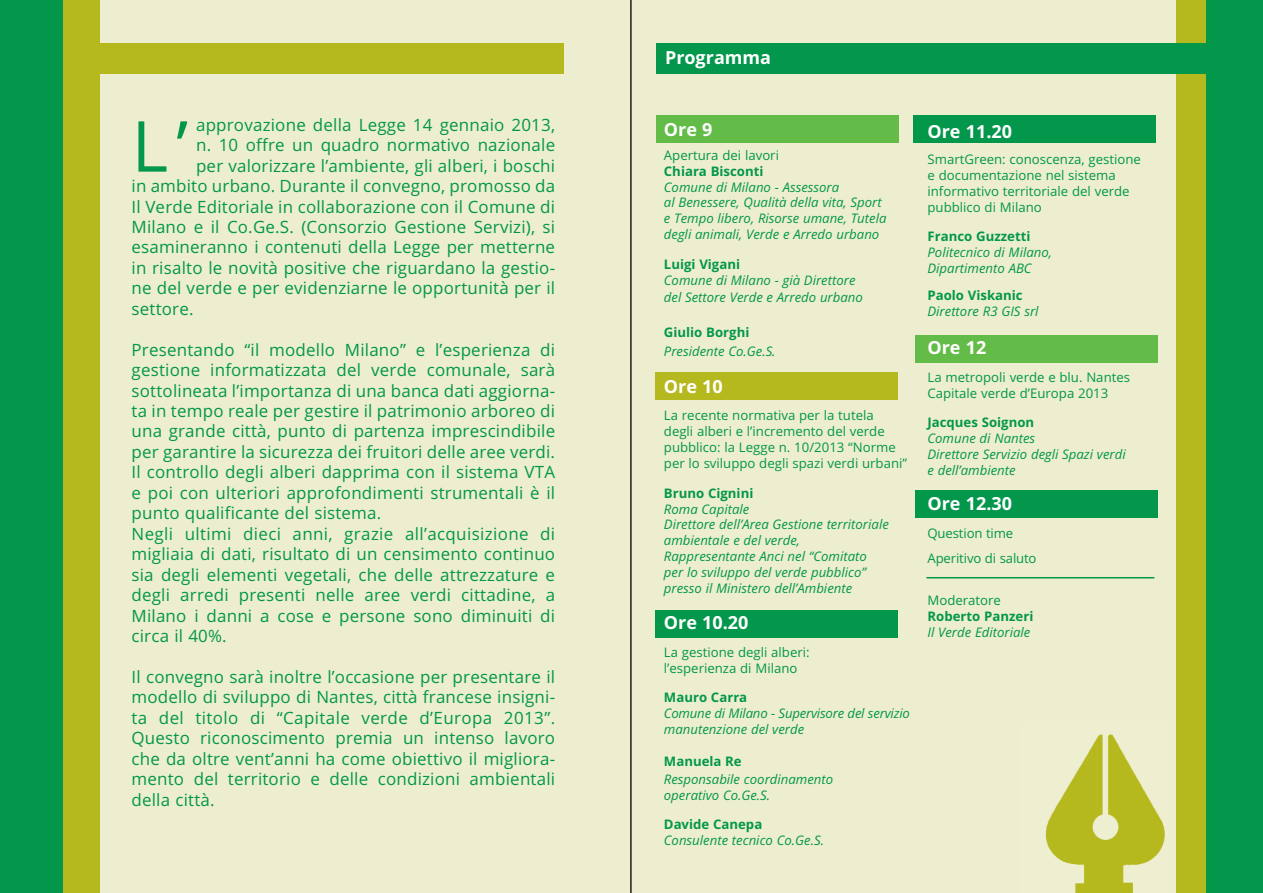
<style>
.page{position:relative;width:1263px;height:893px;background:#fff}
.page>*{position:absolute;margin:0;border:0;box-sizing:border-box;transform-origin:0 0}
.t1{font:70.35px "Open Sans";color:#03974b}
.t2{font:700 18px "Open Sans";color:#fff}
.t3{font:16.95px/20.4px "Open Sans";letter-spacing:.01em;color:#03974b}
.t4{font:italic 13.2px/15.9px "Open Sans";color:#03974b}
.t5{font:13.2px/15.9px "Open Sans";color:#03974b}
.t6{font:700 13.2px "Open Sans";color:#03974b}
</style>
<div class="page">
<div style="left:0;top:0;width:1262px;height:893px;background:#edeecf"></div>
<div style="left:913px;top:116px;width:243px;height:27px;background:#03974b"></div>
<div style="left:656px;top:116px;width:243px;height:27px;background:#63bc48"></div>
<div style="left:915px;top:491px;width:242px;height:27px;background:#03974b"></div>
<div style="left:655px;top:373px;width:243px;height:27px;background:#b6b91d"></div>
<div style="left:915px;top:335px;width:242px;height:27px;background:#63bc48"></div>
<div style="left:655px;top:610px;width:243px;height:27px;background:#03974b"></div>
<div style="left:36px;top:0;width:64px;height:893px;background:#b6b91d"></div>
<div style="left:0;top:0;width:63px;height:893px;background:#03974b"></div>
<hr style="left:630px;top:0;width:2px;height:893px;background:#231f20">
<div style="left:1176px;top:0;width:65px;height:893px;background:#b6b91d"></div>
<img style="left:1045px;top:734px;width:120px;height:159px">
<div style="left:93px;top:43px;width:470px;height:31px;background:#b6b91d"></div>
<div style="left:1206px;top:0;width:56px;height:893px;background:#03974b"></div>
<div style="left:656px;top:43px;width:570px;height:31px;background:#03974b"></div>
<hr style="left:926px;top:577px;width:228px;height:1px;background:#03974b">
<h1 class="t1" style="left:132px;top:118px;width:58px">L’</h1>
<p class="t3" style="left:196px;top:116px;width:361px">approvazione della Legge 14 gennaio 2013,</p>
<p class="t3" style="left:196px;top:137px;width:361px">n. 10 offre un quadro normativo nazionale</p>
<p class="t3" style="left:196px;top:157px;width:361px">per valorizzare l’ambiente, gli alberi, i boschi</p>
<p class="t3" style="left:132px;top:177px;width:425px">in ambito urbano. Durante il convegno, promosso da</p>
<p class="t3" style="left:132px;top:198px;width:425px">Il Verde Editoriale in collaborazione con il Comune di</p>
<p class="t3" style="left:132px;top:218px;width:425px">Milano e il Co.Ge.S. (Consorzio Gestione Servizi), si</p>
<p class="t3" style="left:132px;top:239px;width:425px">esamineranno i contenuti della Legge per metterne</p>
<p class="t3" style="left:132px;top:259px;width:425px">in risalto le novità positive che riguardano la gestio-</p>
<p class="t3" style="left:132px;top:280px;width:425px">ne del verde e per evidenziarne le opportunità per il</p>
<p class="t3" style="left:132px;top:300px;width:64px">settore.</p>
<p class="t3" style="left:132px;top:341px;width:425px">Presentando “il modello Milano” e l’esperienza di gestione informatizzata del verde comunale, sarà sottolineata l’importanza di una banca dati aggiorna&shy;ta in tempo reale per gestire il patrimonio arboreo di una grande città, punto di partenza imprescindibile per garantire la sicurezza dei fruitori delle aree verdi.<br>Il controllo degli alberi dapprima con il sistema VTA e poi con ulteriori approfondimenti strumentali è il punto qualificante del sistema.<br>Negli ultimi dieci anni, grazie all’acquisizione di migliaia di dati, risultato di un censimento continuo sia degli elementi vegetali, che delle attrezzature e degli arredi presenti nelle aree verdi cittadine, a Milano i danni a cose e persone sono diminuiti di circa il 40%.</p>
<p class="t3" style="left:132px;top:668px;width:425px;text-align:justify">Il convegno sarà inoltre l’occasione per presentare il modello di sviluppo di Nantes, città francese insigni&shy;ta del titolo di “Capitale verde d’Europa 2013”.<br>Questo riconoscimento premia un intenso lavoro che da oltre vent’anni ha come obiettivo il migliora&shy;mento del territorio e delle condizioni ambientali della città.</p>
<p class="t2" style="left:665px;top:51px;width:108px">Programma</p>
<p class="t2" style="left:664px;top:122px;width:50px">Ore 9</p>
<p class="t5" style="left:664px;top:148px;width:117px">Apertura dei lavori</p>
<p class="t6" style="left:664px;top:166px;width:101px">Chiara Bisconti</p>
<p class="t4" style="left:664px;top:180px;width:224px">Comune di Milano - Assessora<br>al Benessere, Qualità della vita, Sport e Tempo libero, Risorse umane, Tutela degli animali, Verde e Arredo urbano</p>
<p class="t6" style="left:664px;top:259px;width:78px">Luigi Vigani</p>
<p class="t4" style="left:664px;top:273px;width:201px;line-height:17.2px">Comune di Milano - già Direttore del Settore Verde e Arredo urbano</p>
<p class="t6" style="left:664px;top:327px;width:87px">Giulio Borghi</p>
<p class="t4" style="left:664px;top:345px;width:113px">Presidente Co.Ge.S.</p>
<p class="t2" style="left:664px;top:379px;width:60px">Ore 10</p>
<p class="t5" style="left:664px;top:409px;width:245px">La recente normativa per la tutela<br>degli alberi e l’incremento del verde pubblico: la Legge n. 10/2013 “Norme per lo sviluppo degli spazi verdi urbani”</p>
<p class="t6" style="left:664px;top:488px;width:91px">Bruno Cignini</p>
<p class="t4" style="left:664px;top:502px;width:226px">Roma Capitale<br>Direttore dell’Area Gestione territoriale ambientale e del verde,<br>Rappresentante Anci nel “Comitato per lo sviluppo del verde pubblico” presso il Ministero dell’Ambiente</p>
<p class="t2" style="left:664px;top:615px;width:86px">Ore 10.20</p>
<p class="t5" style="left:664px;top:645px;width:147px">La gestione degli alberi: l’esperienza di Milano</p>
<p class="t6" style="left:664px;top:692px;width:85px">Mauro Carra</p>
<p class="t4" style="left:664px;top:706px;width:247px">Comune di Milano - Supervisore del servizio manutenzione del verde</p>
<p class="t6" style="left:664px;top:756px;width:79px">Manuela Re</p>
<p class="t4" style="left:664px;top:772px;width:171px">Responsabile coordinamento operativo Co.Ge.S.</p>
<p class="t6" style="left:664px;top:819px;width:100px">Davide Canepa</p>
<p class="t4" style="left:664px;top:834px;width:162px">Consulente tecnico Co.Ge.S.</p>
<p class="t2" style="left:927px;top:124px;width:86px">Ore 11.20</p>
<p class="t5" style="left:927px;top:153px;width:215px">SmartGreen: conoscenza, gestione e documentazione nel sistema informativo territoriale del verde pubblico di Milano</p>
<p class="t6" style="left:927px;top:231px;width:105px">Franco Guzzetti</p>
<p class="t4" style="left:927px;top:246px;width:126px">Politecnico di Milano,<br>Dipartimento ABC</p>
<p class="t6" style="left:927px;top:290px;width:97px">Paolo Viskanic</p>
<p class="t4" style="left:927px;top:305px;width:113px">Direttore R3 GIS srl</p>
<p class="t2" style="left:927px;top:340px;width:60px">Ore 12</p>
<p class="t5" style="left:927px;top:370px;width:204px">La metropoli verde e blu. Nantes<br>Capitale verde d’Europa 2013</p>
<p class="t6" style="left:927px;top:417px;width:108px">Jacques Soignon</p>
<p class="t4" style="left:927px;top:432px;width:200px">Comune di Nantes<br>Direttore Servizio degli Spazi verdi e dell’ambiente</p>
<p class="t2" style="left:927px;top:497px;width:86px">Ore 12.30</p>
<p class="t5" style="left:927px;top:522px;width:111px;line-height:24.9px">Question time<br>Aperitivo di saluto</p>
<p class="t5" style="left:927px;top:593px;width:75px">Moderatore</p>
<p class="t6" style="left:927px;top:611px;width:107px">Roberto Panzeri</p>
<p class="t4" style="left:927px;top:625px;width:104px">Il Verde Editoriale</p>
</div>
